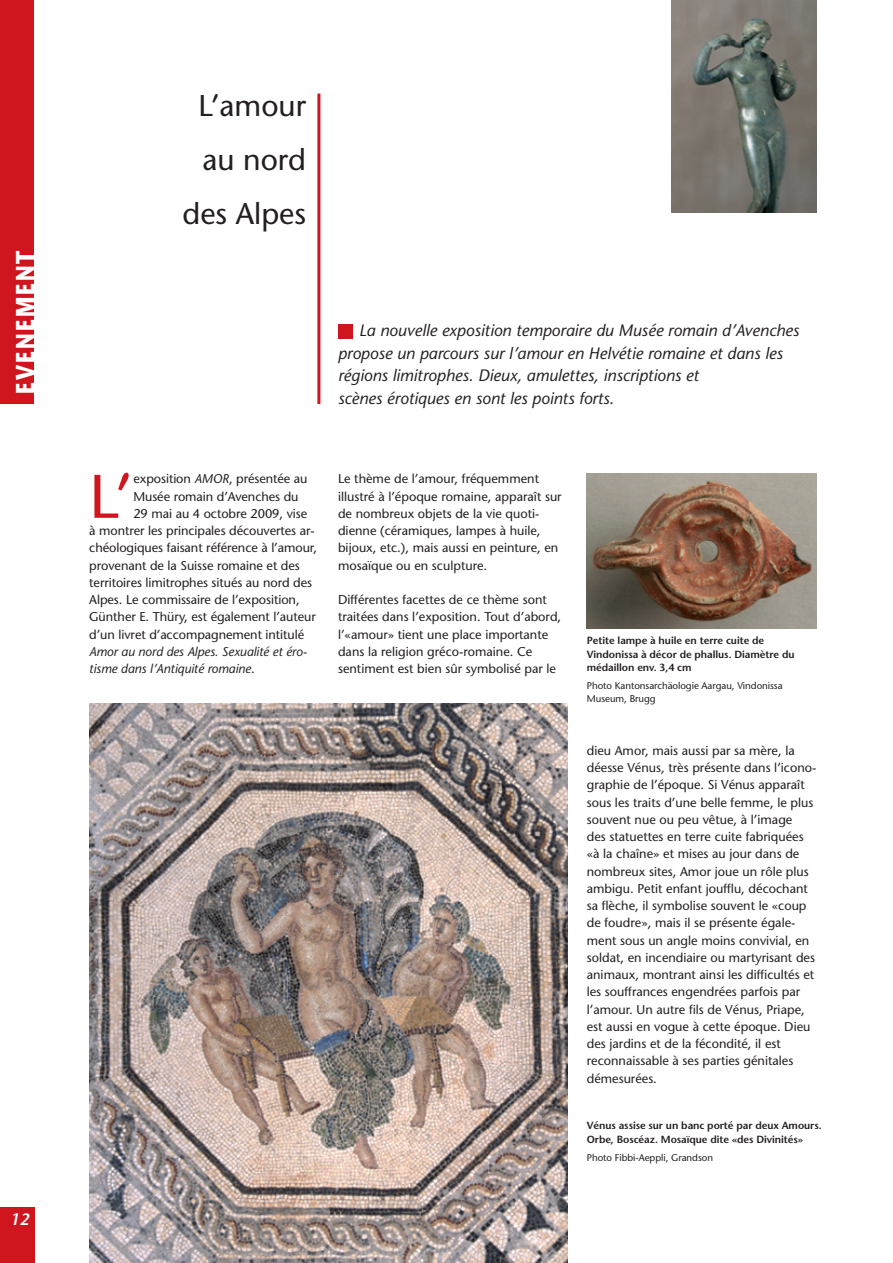
<style>
.page{position:relative;width:893px;height:1263px;background:#fff}
.page>*{position:absolute;margin:0;border:0;box-sizing:border-box;transform-origin:0 0}
.t1{font:61.35px "Stone Sans";color:#cf151d}
.t2{font:30px "Stone Sans";color:#231f20}
.t3{font:700 26.25px "Stone Sans";letter-spacing:.1em;color:#fff;scale:.8 1}
.t4{font:italic 16.5px/22.5px "Stone Sans";color:#231f20}
.t5{font:italic 600 16.5px "Stone Sans";color:#fff}
.t6{font:12.75px/17.2px "Stone Sans";color:#231f20}
.t7{font:italic 12.75px "Stone Sans";letter-spacing:-.005em;color:#231f20}
.t8{font:600 10.35px/13.5px "Stone Sans";letter-spacing:-.005em;color:#231f20}
.t9{font:9.75px/13.5px "Stone Sans";letter-spacing:-.005em;color:#231f20}
.s1{font-style:italic}
.s2{font-style:normal}
</style>
<div class="page">
<div style="left:0;top:1208px;width:34px;height:55px;background:#cf151d"></div>
<div style="left:338px;top:324px;width:14px;height:15px;background:#cf151d"></div>
<div style="left:0;top:0;width:34px;height:404px;background:#cf151d"></div>
<hr style="left:317px;top:94px;width:3px;height:310px;background:#cf151d">
<img style="left:672px;top:0;width:144px;height:213px">
<img style="left:89px;top:703px;width:479px;height:560px">
<img style="left:587px;top:474px;width:229px;height:154px">
<p class="t3" style="left:10px;top:394px;width:181px;rotate:-90deg">EVENEMENT</p>
<p class="t5" style="left:10px;top:1209px;width:20px">12</p>
<p class="t2" style="left:198px;top:88px;width:109px">L’amour</p>
<p class="t2" style="left:202px;top:142px;width:105px">au nord</p>
<p class="t2" style="left:183px;top:196px;width:125px">des Alpes</p>
<p class="t4" style="left:359px;top:319px;width:441px">La nouvelle exposition temporaire du Musée romain d’Avenches</p>
<p class="t4" style="left:338px;top:342px;width:446px">propose un parcours sur l’amour en Helvétie romaine et dans les régions limitrophes. Dieux, amulettes, inscriptions et</p>
<p class="t4" style="left:338px;top:387px;width:278px">scènes érotiques en sont les points forts.</p>
<p class="t1" style="left:89px;top:460px;width:44px">L’</p>
<p class="t6" style="left:133px;top:470px;width:176px">exposition <span class="s1">AMOR</span>, présentée au</p>
<p class="t6" style="left:133px;top:487px;width:167px">Musée romain d’Avenches du</p>
<p class="t6" style="left:133px;top:505px;width:175px">29 mai au 4 octobre 2009, vise</p>
<p class="t6" style="left:89px;top:522px;width:227px">à montrer les principales découvertes ar-</p>
<p class="t6" style="left:89px;top:539px;width:229px">chéologiques faisant référence à l’amour,</p>
<p class="t6" style="left:89px;top:556px;width:212px">provenant de la Suisse romaine et des</p>
<p class="t6" style="left:89px;top:574px;width:224px">territoires limitrophes situés au nord des</p>
<p class="t6" style="left:89px;top:591px;width:212px">Alpes. Le commissaire de l’exposition,</p>
<p class="t6" style="left:89px;top:608px;width:228px">Günther E. Thüry, est également l’auteur</p>
<p class="t6" style="left:89px;top:625px;width:216px">d’un livret d’accompagnement intitulé</p>
<p class="t7" style="left:89px;top:644px;width:219px">Amor au nord des Alpes. Sexualité et éro-</p>
<p class="t7" style="left:89px;top:661px;width:167px">tisme dans l’Antiquité romaine<span class="s2">.</span></p>
<p class="t6" style="left:338px;top:470px;width:225px">Le thème de l’amour, fréquemment illustré à l’époque romaine, apparaît sur de nombreux objets de la vie quoti&shy;dienne (céramiques, lampes à huile, bijoux, etc.), mais aussi en peinture, en mosaïque ou en sculpture.</p>
<p class="t6" style="left:338px;top:591px;width:225px">Différentes facettes de ce thème sont traitées dans l’exposition. Tout d’abord, l’«amour» tient une place importante dans la religion gréco-romaine. Ce sentiment est bien sûr symbolisé par le</p>
<p class="t8" style="left:587px;top:634px;width:209px">Petite lampe à huile en terre cuite de<br>Vindonissa à décor de phallus. Diamètre du médaillon env. 3,4 cm</p>
<p class="t9" style="left:587px;top:679px;width:197px">Photo Kantonsarchäologie Aargau, Vindonissa<br>Museum, Brugg</p>
<p class="t6" style="left:587px;top:742px;width:231px">dieu Amor, mais aussi par sa mère, la déesse Vénus, très présente dans l’icono&shy;graphie de l’époque. Si Vénus apparaît sous les traits d’une belle femme, le plus souvent nue ou peu vêtue, à l’image<br>des statuettes en terre cuite fabriquées «à la chaîne» et mises au jour dans de nombreux sites, Amor joue un rôle plus ambigu. Petit enfant joufflu, décochant sa flèche, il symbolise souvent le «coup de foudre», mais il se présente égale&shy;ment sous un angle moins convivial, en soldat, en incendiaire ou martyrisant des animaux, montrant ainsi les difficultés et les souffrances engendrées parfois par l’amour. Un autre fils de Vénus, Priape, est aussi en vogue à cette époque. Dieu des jardins et de la fécondité, il est reconnaissable à ses parties génitales démesurées.</p>
<p class="t8" style="left:587px;top:1119px;width:236px">Vénus assise sur un banc porté par deux Amours.<br>Orbe, Boscéaz. Mosaïque dite «des Divinités»</p>
<p class="t9" style="left:587px;top:1150px;width:128px">Photo Fibbi-Aeppli, Grandson</p>
</div>
